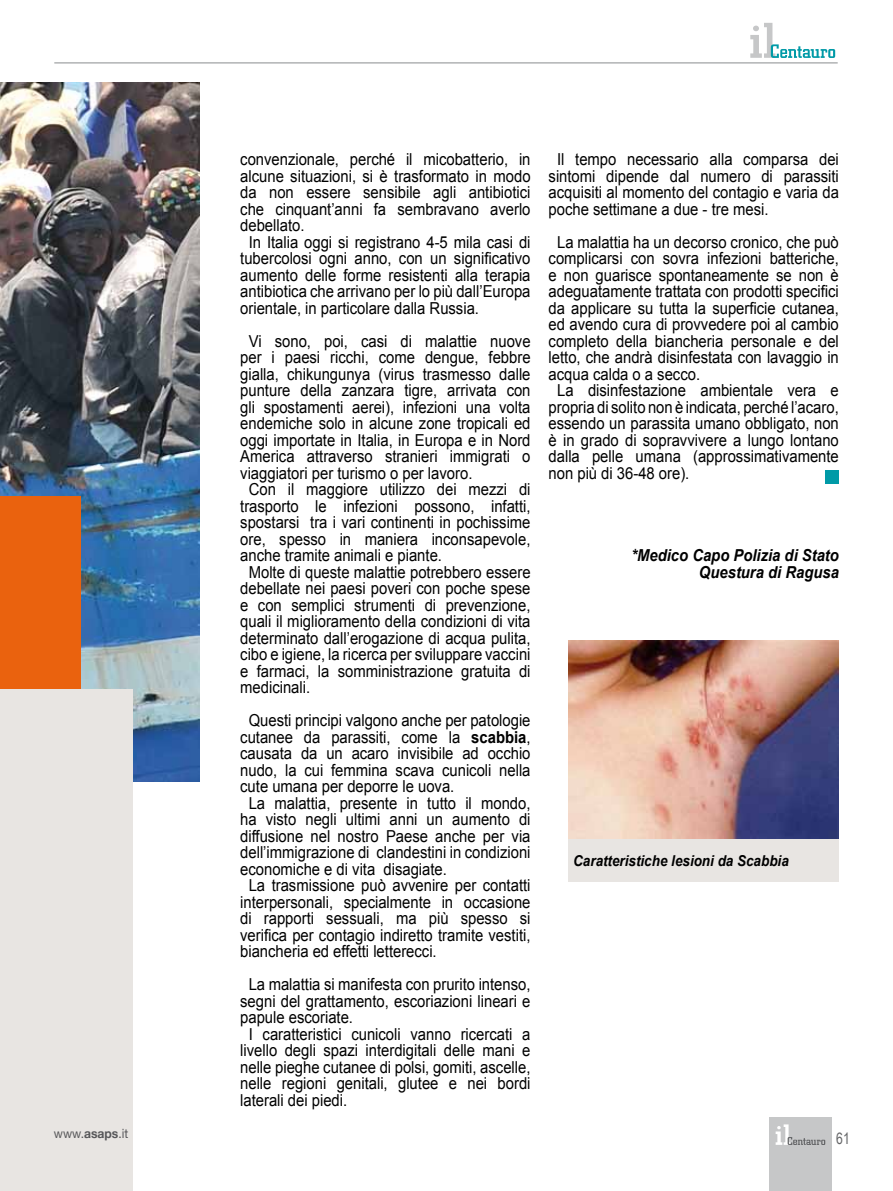
<style>
.page{position:relative;width:893px;height:1191px;background:#fff}
.page>*{position:absolute;margin:0;border:0;box-sizing:border-box;transform-origin:0 0}
.t1{font:16.5px/16.5px "Arial";color:#000;text-align:justify;scale:.9 1}
.t2{font:italic 700 16.5px/16.5px "Arial";color:#000;text-align:right;scale:.9 1}
.t3{font:15.75px "Arial Narrow";color:#646567;scale:.95 1}
.t4{font:italic 700 15px "Arial";color:#000;scale:.9 1}
.t5{font:12.75px "Helvetica Neue";color:#58585a;scale:.95 1}
.s1{font-weight:700}
</style>
<div class="page">
<img style="left:0;top:83px;width:199px;height:698px">
<div style="left:0;top:496px;width:80px;height:193px;background:#ea620e"></div>
<hr style="left:54px;top:62px;width:784px;height:2px;background:#b1b3b4">
<svg style="left:750px;top:23px;width:85px;height:35px"></svg>
<div style="left:0;top:689px;width:132px;height:502px;background:#e8e5e2"></div>
<div style="left:770px;top:1117px;width:62px;height:74px;background:#c6c7c8"></div>
<svg style="left:776px;top:1124px;width:49px;height:21px"></svg>
<div style="left:826px;top:470px;width:13px;height:13px;background:#009aa7"></div>
<div style="left:569px;top:641px;width:270px;height:241px;background:#e8e5e2"></div>
<img style="left:569px;top:641px;width:270px;height:197px">
<p class="t5" style="left:54px;top:1126px;width:80px">www.<span class="s1">asaps</span>.it</p>
<p class="t1" style="left:240px;top:151px;width:324px">convenzionale, perché il micobatterio, in</p>
<p class="t1" style="left:240px;top:168px;width:324px">alcune situazioni, si è trasformato in modo</p>
<p class="t1" style="left:240px;top:184px;width:324px">da non essere sensibile agli antibiotici</p>
<p class="t1" style="left:240px;top:201px;width:324px">che cinquant’anni fa sembravano averlo</p>
<p class="t1" style="left:240px;top:217px;width:73px">debellato.</p>
<p class="t1" style="left:249px;top:234px;width:315px">In Italia oggi si registrano 4-5 mila casi di</p>
<p class="t1" style="left:240px;top:250px;width:324px">tubercolosi ogni anno, con un significativo</p>
<p class="t1" style="left:240px;top:267px;width:324px">aumento delle forme resistenti alla terapia</p>
<p class="t1" style="left:240px;top:283px;width:324px">antibiotica che arrivano per lo più dall’Europa</p>
<p class="t1" style="left:240px;top:300px;width:267px">orientale, in particolare dalla Russia.</p>
<p class="t1" style="left:249px;top:333px;width:315px">Vi sono, poi, casi di malattie nuove</p>
<p class="t1" style="left:240px;top:349px;width:324px">per i paesi ricchi, come dengue, febbre</p>
<p class="t1" style="left:240px;top:366px;width:324px">gialla, chikungunya (virus trasmesso dalle</p>
<p class="t1" style="left:240px;top:382px;width:324px">punture della zanzara tigre, arrivata con</p>
<p class="t1" style="left:240px;top:399px;width:324px">gli spostamenti aerei), infezioni una volta</p>
<p class="t1" style="left:240px;top:415px;width:324px">endemiche solo in alcune zone tropicali ed</p>
<p class="t1" style="left:240px;top:432px;width:324px">oggi importate in Italia, in Europa e in Nord</p>
<p class="t1" style="left:240px;top:448px;width:324px">America attraverso stranieri immigrati o</p>
<p class="t1" style="left:240px;top:465px;width:259px">viaggiatori per turismo o per lavoro.</p>
<p class="t1" style="left:249px;top:481px;width:315px">Con il maggiore utilizzo dei mezzi di</p>
<p class="t1" style="left:240px;top:498px;width:324px">trasporto le infezioni possono, infatti,</p>
<p class="t1" style="left:240px;top:514px;width:324px">spostarsi tra i vari continenti in pochissime</p>
<p class="t1" style="left:240px;top:531px;width:324px">ore, spesso in maniera inconsapevole,</p>
<p class="t1" style="left:240px;top:547px;width:226px">anche tramite animali e piante.</p>
<p class="t1" style="left:249px;top:564px;width:315px">Molte di queste malattie potrebbero essere</p>
<p class="t1" style="left:240px;top:580px;width:324px">debellate nei paesi poveri con poche spese</p>
<p class="t1" style="left:240px;top:597px;width:324px">e con semplici strumenti di prevenzione,</p>
<p class="t1" style="left:240px;top:613px;width:324px">quali il miglioramento della condizioni di vita</p>
<p class="t1" style="left:240px;top:630px;width:324px">determinato dall’erogazione di acqua pulita,</p>
<p class="t1" style="left:240px;top:646px;width:324px">cibo e igiene, la ricerca per sviluppare vaccini</p>
<p class="t1" style="left:240px;top:663px;width:324px">e farmaci, la somministrazione gratuita di</p>
<p class="t1" style="left:240px;top:679px;width:79px">medicinali.</p>
<p class="t1" style="left:249px;top:712px;width:315px">Questi principi valgono anche per patologie</p>
<p class="t1" style="left:240px;top:729px;width:324px">cutanee da parassiti, come la <span class="s1">scabbia</span>,</p>
<p class="t1" style="left:240px;top:745px;width:324px">causata da un acaro invisibile ad occhio</p>
<p class="t1" style="left:240px;top:762px;width:324px">nudo, la cui femmina scava cunicoli nella</p>
<p class="t1" style="left:240px;top:778px;width:239px">cute umana per deporre le uova.</p>
<p class="t1" style="left:249px;top:795px;width:315px">La malattia, presente in tutto il mondo,</p>
<p class="t1" style="left:240px;top:811px;width:324px">ha visto negli ultimi anni un aumento di</p>
<p class="t1" style="left:240px;top:828px;width:324px">diffusione nel nostro Paese anche per via</p>
<p class="t1" style="left:240px;top:844px;width:324px">dell’immigrazione di clandestini in condizioni</p>
<p class="t1" style="left:240px;top:861px;width:231px">economiche e di vita disagiate.</p>
<p class="t1" style="left:249px;top:877px;width:315px">La trasmissione può avvenire per contatti</p>
<p class="t1" style="left:240px;top:894px;width:324px">interpersonali, specialmente in occasione</p>
<p class="t1" style="left:240px;top:910px;width:324px">di rapporti sessuali, ma più spesso si</p>
<p class="t1" style="left:240px;top:927px;width:324px">verifica per contagio indiretto tramite vestiti,</p>
<p class="t1" style="left:240px;top:943px;width:220px">biancheria ed effetti letterecci.</p>
<p class="t1" style="left:249px;top:976px;width:315px">La malattia si manifesta con prurito intenso,</p>
<p class="t1" style="left:240px;top:993px;width:324px">segni del grattamento, escoriazioni lineari e</p>
<p class="t1" style="left:240px;top:1009px;width:127px">papule escoriate.</p>
<p class="t1" style="left:249px;top:1026px;width:315px">I caratteristici cunicoli vanno ricercati a</p>
<p class="t1" style="left:240px;top:1042px;width:324px">livello degli spazi interdigitali delle mani e</p>
<p class="t1" style="left:240px;top:1059px;width:324px">nelle pieghe cutanee di polsi, gomiti, ascelle,</p>
<p class="t1" style="left:240px;top:1075px;width:324px">nelle regioni genitali, glutee e nei bordi</p>
<p class="t1" style="left:240px;top:1092px;width:120px">laterali dei piedi.</p>
<p class="t1" style="left:549px;top:151px;width:324px;text-indent:9px">Il tempo necessario alla comparsa dei sintomi dipende dal numero di parassiti acquisiti al momento del contagio e varia da poche settimane a due - tre mesi.</p>
<p class="t1" style="left:557px;top:234px;width:315px">La malattia ha un decorso cronico, che può</p>
<p class="t1" style="left:549px;top:250px;width:324px">complicarsi con sovra infezioni batteriche,</p>
<p class="t1" style="left:549px;top:267px;width:324px">e non guarisce spontaneamente se non è</p>
<p class="t1" style="left:549px;top:283px;width:324px">adeguatamente trattata con prodotti specifici</p>
<p class="t1" style="left:549px;top:300px;width:324px">da applicare su tutta la superficie cutanea,</p>
<p class="t1" style="left:549px;top:316px;width:324px">ed avendo cura di provvedere poi al cambio</p>
<p class="t1" style="left:549px;top:333px;width:324px">completo della biancheria personale e del</p>
<p class="t1" style="left:549px;top:349px;width:324px">letto, che andrà disinfestata con lavaggio in</p>
<p class="t1" style="left:549px;top:366px;width:170px">acqua calda o a secco.</p>
<p class="t1" style="left:557px;top:382px;width:315px">La disinfestazione ambientale vera e</p>
<p class="t1" style="left:549px;top:399px;width:324px">propria di solito non è indicata, perché l’acaro,</p>
<p class="t1" style="left:549px;top:415px;width:324px">essendo un parassita umano obbligato, non</p>
<p class="t1" style="left:549px;top:432px;width:324px">è in grado di sopravvivere a lungo lontano</p>
<p class="t1" style="left:549px;top:448px;width:324px">dalla pelle umana (approssimativamente</p>
<p class="t1" style="left:549px;top:465px;width:158px">non più di 36-48 ore).</p>
<p class="t2" style="left:631px;top:548px;width:232px">*Medico Capo Polizia di Stato<br>Questura di Ragusa</p>
<p class="t4" style="left:573px;top:850px;width:241px">Caratteristiche lesioni da Scabbia</p>
<p class="t3" style="left:836px;top:1126px;width:16px">61</p>
</div>
